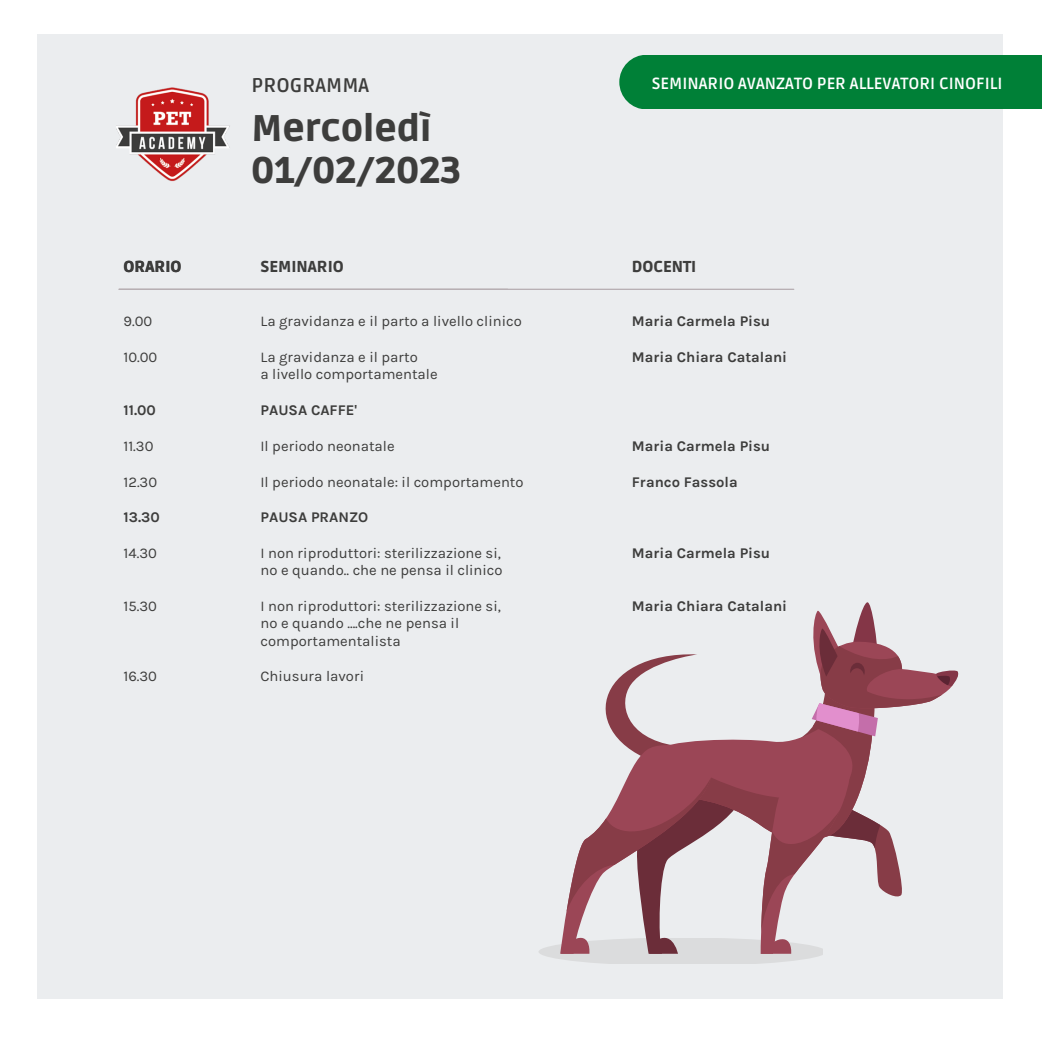
<style>
.page{position:relative;width:1042px;height:1043px;background:#fff}
.page>*{position:absolute;margin:0;border:0;box-sizing:border-box;transform-origin:0 0}
.t1{font:900 36.93px/42px "Ruda";color:#3d3d3c}
.t2{font:700 19.6px "Ruda";color:#3d3d3c}
.t3{font:700 16.1px "Ruda";color:#fff}
.t4{font:900 15.75px "Ruda";color:#3d3d3c}
.t5{font:14.7px/17.3px "Karla";color:#3d3d3c}
.t6{font:700 14.7px "Karla";color:#3d3d3c}
</style>
<div class="page">
<div style="left:37px;top:34px;width:965px;height:964px;background:#ebedef"></div>
<hr style="left:119px;top:288px;width:674px;height:2px;background:#b7afb3">
<img style="left:116px;top:87px;width:114px;height:94px">
<div style="left:619px;top:55px;width:422px;height:53px;background:#008037"></div>
<svg style="left:539px;top:602px;width:420px;height:361px"></svg>
<h2 class="t2" style="left:251px;top:74px;width:119px">PROGRAMMA</h2>
<h1 class="t1" style="left:251px;top:108px;width:211px">Mercoledì<br>01/02/2023</h1>
<p class="t3" style="left:651px;top:74px;width:352px">SEMINARIO AVANZATO PER ALLEVATORI CINOFILI</p>
<p class="t4" style="left:123px;top:257px;width:60px">ORARIO</p>
<p class="t4" style="left:260px;top:257px;width:85px">SEMINARIO</p>
<p class="t4" style="left:631px;top:257px;width:66px">DOCENTI</p>
<p class="t5" style="left:123px;top:313px;width:30px">9.00</p>
<p class="t5" style="left:260px;top:313px;width:263px">La gravidanza e il parto a livello clinico</p>
<p class="t6" style="left:631px;top:313px;width:140px">Maria Carmela Pisu</p>
<p class="t5" style="left:123px;top:348px;width:35px">10.00</p>
<p class="t5" style="left:260px;top:348px;width:159px">La gravidanza e il parto</p>
<p class="t6" style="left:631px;top:349px;width:157px">Maria Chiara Catalani</p>
<p class="t5" style="left:260px;top:366px;width:179px">a livello comportamentale</p>
<p class="t6" style="left:123px;top:401px;width:34px">11.00</p>
<p class="t6" style="left:260px;top:401px;width:98px">PAUSA CAFFE'</p>
<p class="t5" style="left:123px;top:437px;width:31px">11.30</p>
<p class="t5" style="left:260px;top:437px;width:136px">Il periodo neonatale</p>
<p class="t6" style="left:631px;top:437px;width:140px">Maria Carmela Pisu</p>
<p class="t5" style="left:123px;top:473px;width:35px">12.30</p>
<p class="t5" style="left:260px;top:473px;width:264px">Il periodo neonatale: il comportamento</p>
<p class="t6" style="left:631px;top:473px;width:107px">Franco Fassola</p>
<p class="t6" style="left:123px;top:509px;width:38px">13.30</p>
<p class="t6" style="left:260px;top:509px;width:109px">PAUSA PRANZO</p>
<p class="t5" style="left:123px;top:544px;width:35px">14.30</p>
<p class="t5" style="left:260px;top:544px;width:242px">I non riproduttori: sterilizzazione si,</p>
<p class="t6" style="left:631px;top:544px;width:140px">Maria Carmela Pisu</p>
<p class="t5" style="left:260px;top:561px;width:243px">no e quando.. che ne pensa il clinico</p>
<p class="t5" style="left:123px;top:597px;width:35px">15.30</p>
<p class="t5" style="left:260px;top:597px;width:242px">I non riproduttori: sterilizzazione si,</p>
<p class="t6" style="left:631px;top:597px;width:157px">Maria Chiara Catalani</p>
<p class="t5" style="left:260px;top:614px;width:200px">no e quando ....che ne pensa il comportamentalista</p>
<p class="t5" style="left:123px;top:667px;width:35px">16.30</p>
<p class="t5" style="left:260px;top:667px;width:105px">Chiusura lavori</p>
</div>
